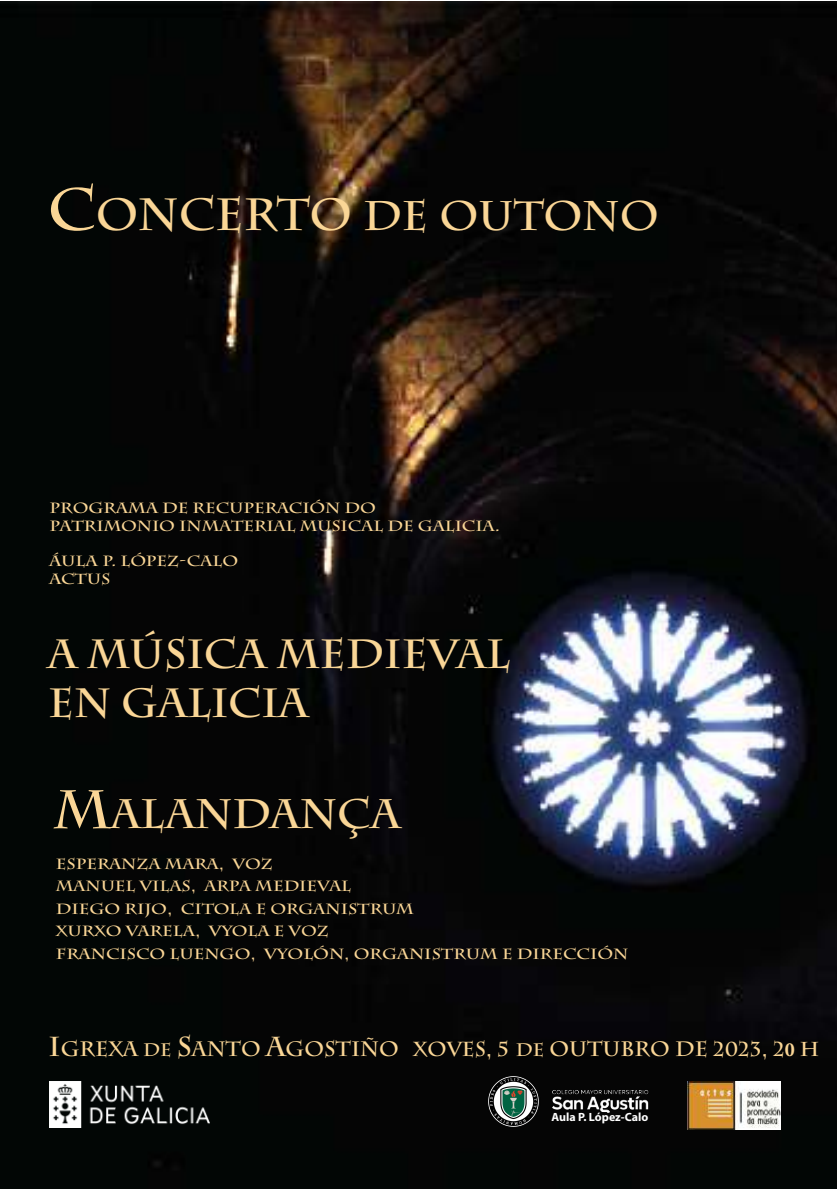
<style>
.page{position:relative;width:838px;height:1190px;background:#fff}
.page>*{position:absolute;margin:0;border:0;box-sizing:border-box;transform-origin:0 0}
.t1{font:700 41.2px "Charlemagne Std";letter-spacing:-.005em;color:#fad696}
.t2{font:700 41px "Charlemagne Std";color:#fad696}
.t3{font:700 40.8px/48.8px "Charlemagne Std";color:#fad696}
.t4{font:700 20.8px "Charlemagne Std";color:#fad696}
.t5{font:700 14.8px/22.4px "Charlemagne Std";color:#fad696;scale:1.13 1}
.t6{font:700 12px "Myriad Pro";color:#fff}
.s1{font-size:59.4px}
.s2{font-size:45px}
.s3{font-size:54.2px}
.s4{font-size:27.4px}
.s5{font-size:18.2px}
.s6{font-size:20.2px}
.s7{font-family:"Minion Pro";font-size:20.2px}
</style>
<div class="page">
<img style="left:0;top:1px;width:837px;height:1188px">
<img style="left:687px;top:1081px;width:94px;height:48px">
<img style="left:475px;top:1062px;width:183px;height:78px">
<img style="left:50px;top:1082px;width:160px;height:45px">
<h1 class="t1" style="left:48px;top:192px;width:613px"><span class="s1">C</span><span class="s2">ONCERTO</span> DE OUTONO</h1>
<p class="t5" style="left:50px;top:500px;width:400px;line-height:17.6px">PROGRAMA DE RECUPERACIÓN DO<br>PATRIMONIO INMATERIAL MUSICAL DE GALICIA.</p>
<p class="t5" style="left:50px;top:553px;width:168px;line-height:17.6px">ÁULA P. LÓPEZ-CALO<br>ACTUS</p>
<h3 class="t3" style="left:48px;top:630px;width:464px">A MÚSICA MEDIEVAL<br>EN GALICIA</h3>
<h2 class="t2" style="left:54px;top:790px;width:348px"><span class="s3">M</span>ALANDANÇA</h2>
<p class="t5" style="left:56px;top:853px;width:508px">ESPERANZA MARA, VOZ<br>MANUEL VILAS, ARPA MEDIEVAL<br>DIEGO RIJO, CITOLA E ORGANISTRUM<br>XURXO VARELA, VYOLA E VOZ<br>FRANCISCO LUENGO, VYOLÓN, ORGANISTRUM E DIRECCIÓN</p>
<h3 class="t4" style="left:49px;top:1037px;width:772px"><span class="s4">I</span>GREXA <span class="s5">DE</span> <span class="s4">S</span>ANTO <span class="s4">A</span>GOSTIÑO <span class="s6">XOVES, 5</span> <span class="s5">DE</span> OUTUBRO DE <span class="s6">2023, 2</span><span class="s7">0</span> <span class="s6">H</span></h3>
<p class="t6" style="left:552px;top:1109px;width:98px">Aula P. López-Calo</p>
</div>
